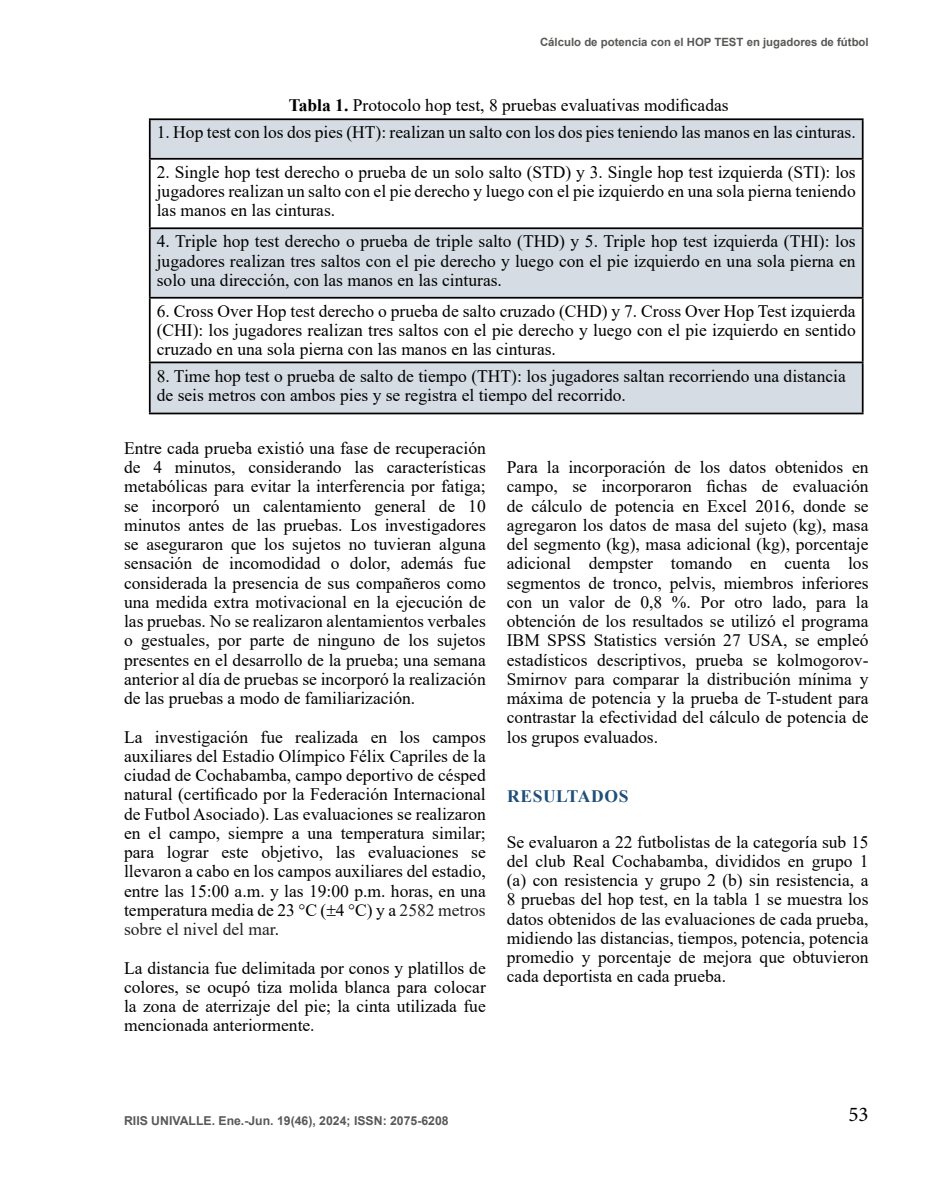
<style>
.page{position:relative;width:943px;height:1191px;background:#fff}
.page>*{position:absolute;margin:0;border:0;box-sizing:border-box;transform-origin:0 0}
.t1{font:21px "Minion Pro";color:#000}
.t2{font:17.5px/19.2px "Times New Roman";color:#000;text-align:justify}
.t3{font:700 17.5px "Times New Roman";letter-spacing:.035em;color:#1f4e79}
.t4{font:700 12.25px "Arial";color:#585856}
.t5{font:700 11.38px "Arial";color:#585856}
.s1{font-weight:700}
.s2{color:#202122}
</style>
<div class="page">
<svg style="left:151px;top:120px;width:710px;height:292px;fill:#d5dce4"></svg>
<hr style="left:149px;top:118px;width:714px;height:2px;background:#000">
<hr style="left:149px;top:120px;width:2px;height:38px;background:#000">
<hr style="left:861px;top:120px;width:2px;height:38px;background:#000">
<hr style="left:149px;top:158px;width:714px;height:2px;background:#000">
<hr style="left:149px;top:160px;width:2px;height:67px;background:#000">
<hr style="left:861px;top:160px;width:2px;height:67px;background:#000">
<hr style="left:149px;top:227px;width:714px;height:2px;background:#000">
<hr style="left:149px;top:229px;width:2px;height:68px;background:#000">
<hr style="left:861px;top:229px;width:2px;height:68px;background:#000">
<hr style="left:149px;top:297px;width:714px;height:2px;background:#000">
<hr style="left:149px;top:299px;width:2px;height:62px;background:#000">
<hr style="left:861px;top:299px;width:2px;height:62px;background:#000">
<hr style="left:149px;top:361px;width:714px;height:2px;background:#000">
<hr style="left:149px;top:363px;width:2px;height:49px;background:#000">
<hr style="left:861px;top:363px;width:2px;height:49px;background:#000">
<hr style="left:149px;top:412px;width:714px;height:2px;background:#000">
<p class="t5" style="left:540px;top:34px;width:330px">Cálculo de potencia con el HOP TEST en jugadores de fútbol</p>
<p class="t2" style="left:289px;top:95px;width:441px"><span class="s1">Tabla 1.</span> Protocolo hop test, 8 pruebas evaluativas modificadas</p>
<p class="t2" style="left:157px;top:122px;width:700px">1. Hop test con los dos pies (HT): realizan un salto con los dos pies teniendo las manos en las cinturas.</p>
<p class="t2" style="left:157px;top:162px;width:700px">2. Single hop test derecho o prueba de un solo salto (STD) y 3. Single hop test izquierda (STI): los jugadores realizan un salto con el pie derecho y luego con el pie izquierdo en una sola pierna teniendo las manos en las cinturas.</p>
<p class="t2" style="left:157px;top:231px;width:700px">4. Triple hop test derecho o prueba de triple salto (THD) y 5. Triple hop test izquierda (THI): los jugadores realizan tres saltos con el pie derecho y luego con el pie izquierdo en una sola pierna en solo una dirección, con las manos en las cinturas.</p>
<p class="t2" style="left:157px;top:301px;width:700px">6. Cross Over Hop test derecho o prueba de salto cruzado (CHD) y 7. Cross Over Hop Test izquierda (CHI): los jugadores realizan tres saltos con el pie derecho y luego con el pie izquierdo en sentido cruzado en una sola pierna con las manos en las cinturas.</p>
<p class="t2" style="left:157px;top:365px;width:690px">8. Time hop test o prueba de salto de tiempo (THT): los jugadores saltan recorriendo una distancia de seis metros con ambos pies y se registra el tiempo del recorrido.</p>
<p class="t2" style="left:124px;top:438px;width:363px">Entre cada prueba existió una fase de recuperación de 4 minutos, considerando las características metabólicas para evitar la interferencia por fatiga; se incorporó un calentamiento general de 10 minutos antes de las pruebas. Los investigadores se aseguraron que los sujetos no tuvieran alguna sensación de incomodidad o dolor, además fue considerada la presencia de sus compañeros como una medida extra motivacional en la ejecución de las pruebas. No se realizaron alentamientos verbales o gestuales, por parte de ninguno de los sujetos presentes en el desarrollo de la prueba; una semana anterior al día de pruebas se incorporó la realización de las pruebas a modo de familiarización.</p>
<p class="t2" style="left:124px;top:726px;width:363px">La investigación fue realizada en los campos auxiliares del Estadio Olímpico Félix Capriles de la ciudad de Cochabamba, campo deportivo de césped natural (certificado por la Federación Internacional de Futbol Asociado). Las evaluaciones se realizaron en el campo, siempre a una temperatura similar; para lograr este objetivo, las evaluaciones se llevaron a cabo en los campos auxiliares del estadio, entre las 15:00 a.m. y las 19:00 p.m. horas, en una temperatura media de 23 °C ( 4 °C) y a <span class="s2">2582 metros sobre el nivel del mar</span>.</p>
<p class="t2" style="left:124px;top:957px;width:363px">La distancia fue delimitada por conos y platillos de colores, se ocupó tiza molida blanca para colocar la zona de aterrizaje del pie; la cinta utilizada fue mencionada anteriormente.</p>
<p class="t2" style="left:507px;top:457px;width:363px">Para la incorporación de los datos obtenidos en campo, se incorporaron fichas de evaluación de cálculo de potencia en Excel 2016, donde se agregaron los datos de masa del sujeto (kg), masa del segmento (kg), masa adicional (kg), porcentaje adicional dempster tomando en cuenta los segmentos de tronco, pelvis, miembros inferiores con un valor de 0,8 %. Por otro lado, para la obtención de los resultados se utilizó el programa IBM SPSS Statistics versión 27 USA, se empleó estadísticos descriptivos, prueba se kolmogorov-Smirnov para comparar la distribución mínima y máxima de potencia y la prueba de T-student para contrastar la efectividad del cálculo de potencia de los grupos evaluados.</p>
<p class="t3" style="left:507px;top:784px;width:123px">RESULTADOS</p>
<p class="t2" style="left:507px;top:831px;width:363px">Se evaluaron a 22 futbolistas de la categoría sub 15 del club Real Cochabamba, divididos en grupo 1 (a) con resistencia y grupo 2 (b) sin resistencia, a 8 pruebas del hop test, en la tabla 1 se muestra los datos obtenidos de las evaluaciones de cada prueba, midiendo las distancias, tiempos, potencia, potencia promedio y porcentaje de mejora que obtuvieron cada deportista en cada prueba.</p>
<p class="t4" style="left:124px;top:1111px;width:326px">RIIS UNIVALLE. Ene.-Jun. 19(46), 2024; ISSN: 2075-6208</p>
<p class="t1" style="left:848px;top:1099px;width:22px">53</p>
</div>
